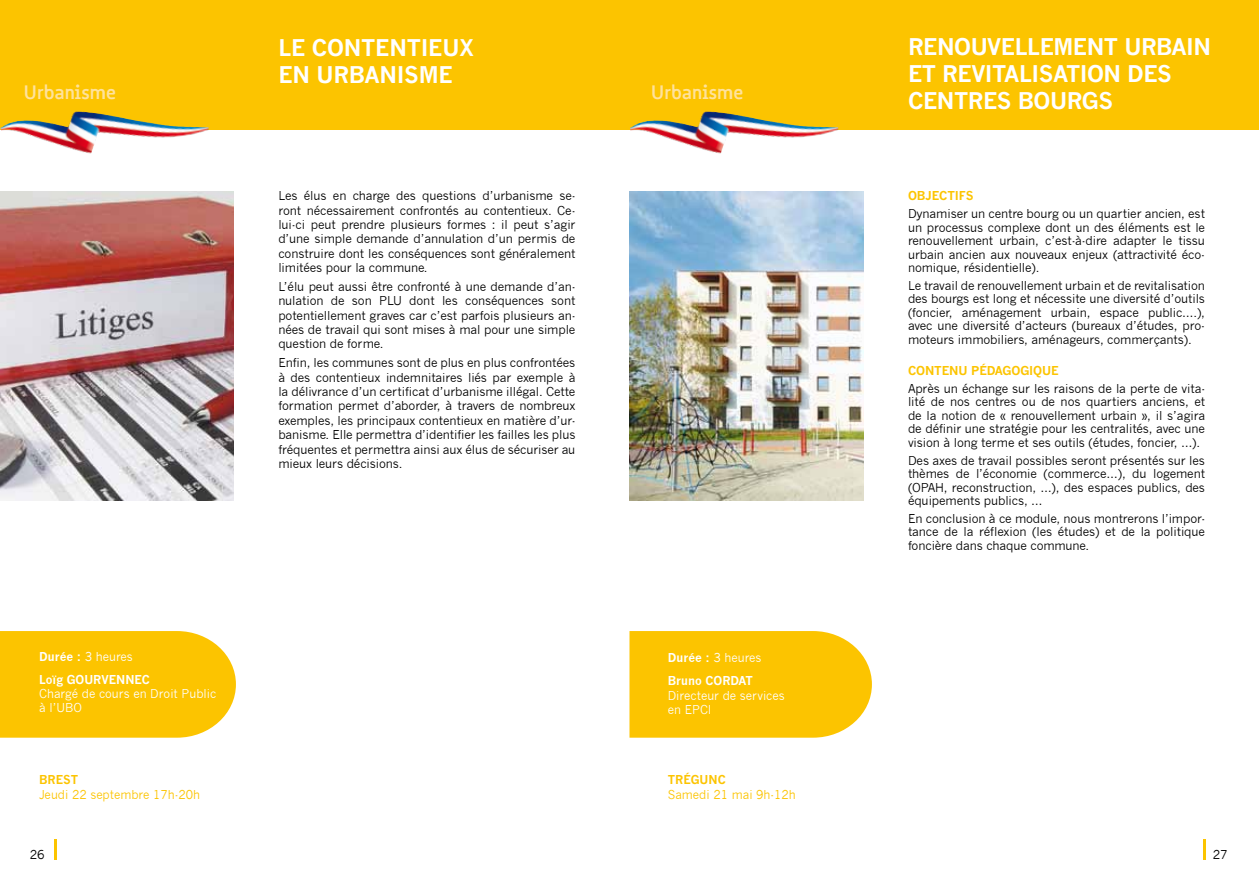
<style>
.page{position:relative;width:1259px;height:893px;background:#fff}
.page>*{position:absolute;margin:0;border:0;box-sizing:border-box;transform-origin:0 0}
.t1{font:700 22.5px/27px "News Gothic";letter-spacing:-.02em;color:#fff}
.t2{font:700 20.25px "Focus LF";color:#ffe29c}
.t3{font:12px/13.5px "News Gothic";letter-spacing:-.01em;color:#000;text-align:justify}
.t4{font:12px/14.4px "News Gothic";color:#fff}
.t5{font:700 12px/23px "News Gothic";color:#fff}
.t6{font:12px "News Gothic";color:#fcc400}
.t7{font:700 12px "News Gothic";letter-spacing:-.01em;color:#fcc400}
.s1{font-weight:400}
</style>
<div class="page">
<div style="left:0;top:0;width:629px;height:129px;background:#fcc400"></div>
<div style="left:629px;top:0;width:630px;height:129px;background:#fcc400"></div>
<img style="left:0;top:111px;width:77px;height:24px">
<img style="left:0;top:191px;width:234px;height:310px">
<div style="left:0;top:631px;width:236px;height:107px;background:#fcc400"></div>
<svg style="left:629px;top:631px;width:243px;height:107px;background:#fcc70e"></svg>
<img style="left:630px;top:111px;width:77px;height:24px">
<img style="left:629px;top:191px;width:234px;height:309px">
<hr style="left:1202px;top:839px;width:3px;height:21px;background:#fcc400">
<hr style="left:54px;top:839px;width:3px;height:21px;background:#fcc400">
<h1 class="t1" style="left:278px;top:34px;width:198px">LE CONTENTIEUX<br>EN URBANISME</h1>
<h2 class="t2" style="left:23px;top:80px;width:94px">Urbanisme</h2>
<h2 class="t2" style="left:651px;top:80px;width:94px">Urbanisme</h2>
<p class="t3" style="left:278px;top:189px;width:299px;line-height:14.4px">Les élus en charge des questions d’urbanisme se&shy;ront nécessairement confrontés au contentieux. Ce&shy;lui-ci peut prendre plusieurs formes : il peut s’agir d’une simple demande d’annulation d’un permis de construire dont les conséquences sont généralement limitées pour la commune.</p>
<p class="t3" style="left:278px;top:279px;width:298px;line-height:14.4px">L’élu peut aussi être confronté à une demande d’an&shy;nulation de son PLU</p>
<p class="t3" style="left:278px;top:294px;width:298px;line-height:14.4px;text-indent:131px">dont les conséquences sont potentiellement graves car c’est parfois plusieurs an&shy;nées de travail qui sont mises à mal pour une simple question de forme.</p>
<p class="t3" style="left:278px;top:356px;width:299px;line-height:14.4px">Enfin, les communes sont de plus en plus confrontées à des contentieux indemnitaires liés par exemple à la délivrance d’un certificat d’urbanisme illégal. Cette formation permet d’aborder, à travers de nombreux exemples, les principaux contentieux en matière d’ur&shy;banisme. Elle permettra d’identifier les failles les plus fréquentes et permettra ainsi aux élus de sécuriser au mieux leurs décisions.</p>
<p class="t5" style="left:39px;top:645px;width:95px">DURÉE : <span class="s1">3 heures<br></span>LOÏG GO URVENNEC</p>
<p class="t4" style="left:39px;top:687px;width:179px">Chargé de cours en Droit Public à l’UBO</p>
<p class="t7" style="left:39px;top:773px;width:41px">BREST</p>
<p class="t6" style="left:39px;top:788px;width:162px">Jeudi 22 septembre 17h-20h</p>
<p class="t5" style="left:668px;top:646px;width:95px">DURÉE : <span class="s1">3 heures<br></span>BRUNO CORDAT</p>
<p class="t4" style="left:668px;top:688px;width:119px">Directeur de services en EPCI</p>
<p class="t7" style="left:668px;top:773px;width:59px">TRÉGU NC</p>
<p class="t6" style="left:668px;top:787px;width:130px">Samedi 21 mai 9h-12h</p>
<h1 class="t1" style="left:908px;top:33px;width:305px">RENOUVELLEMENT U RBAIN<br>ET REVITALISATION DES<br>CENTRES BOU RGS</h1>
<p class="t7" style="left:908px;top:189px;width:67px">OBJECTIFS</p>
<p class="t3" style="left:908px;top:207px;width:298px">Dynamiser un centre bourg ou un quartier ancien, est un processus complexe dont un des éléments est le renouvellement urbain, c’est-à-dire adapter le tissu urbain ancien aux nouveaux enjeux (attractivité éco&shy;nomique, résidentielle).</p>
<p class="t3" style="left:908px;top:279px;width:298px">Le travail de renouvellement urbain et de revitalisation des bourgs est long et nécessite une diversité d’outils (foncier, aménagement urbain, espace public….), avec une diversité d’acteurs (bureaux d’études, pro&shy;moteurs immobiliers, aménageurs, commerçants).</p>
<p class="t7" style="left:908px;top:363px;width:152px">CONTENU PÉDAGOGIQU E</p>
<p class="t3" style="left:908px;top:382px;width:299px">Après un échange sur les raisons de la perte de vita&shy;lité de nos centres ou de nos quartiers anciens, et de la notion de « renouvellement urbain », il s’agira de définir une stratégie pour les centralités, avec une vision à long terme et ses outils (études, foncier, …).</p>
<p class="t3" style="left:908px;top:454px;width:298px">Des axes de travail possibles seront présentés sur les thèmes de l’économie (commerce…), du logement (OPA</p>
<p class="t3" style="left:908px;top:481px;width:298px;text-indent:27px">H, reconstruction, …), des espaces publics, des équipements publics, …</p>
<p class="t3" style="left:908px;top:512px;width:298px">En conclusion à ce module, nous montrerons l’impor&shy;tance de la réflexion (les études) et de la politique foncière dans chaque commune.</p>
<p class="t3" style="left:30px;top:848px;width:16px">26</p>
<p class="t3" style="left:1212px;top:848px;width:16px">27</p>
</div>
